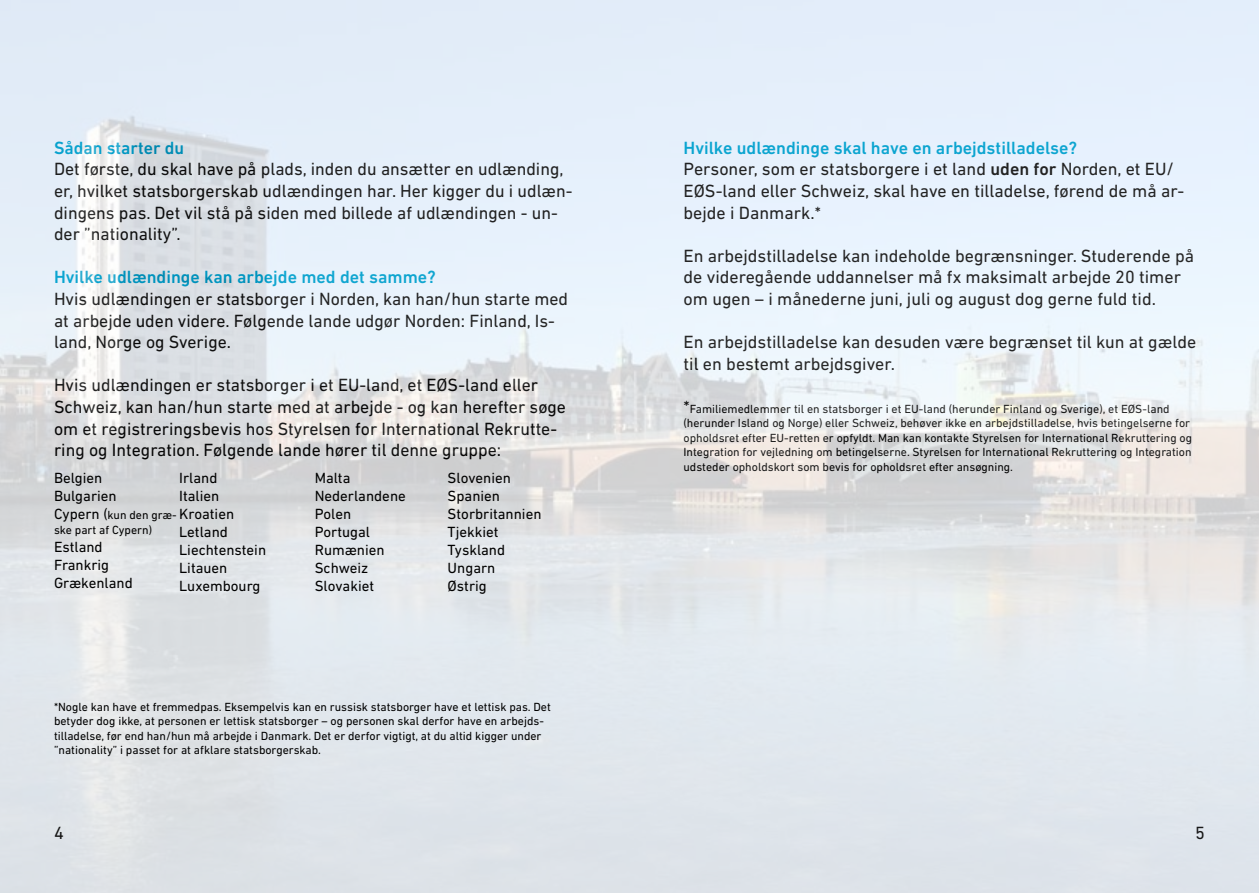
<style>
.page{position:relative;width:1259px;height:893px;background:#fff}
.page>*{position:absolute;margin:0;border:0;box-sizing:border-box;transform-origin:0 0}
.t1{font:18px/21.6px "DIN Next LT Pro";color:#000}
.t2{font:500 18px "DIN Next LT Pro";color:#009ac6}
.t3{font:15px/18px "DIN Next LT Pro";color:#000}
.t4{font:12px/14.4px "DIN Next LT Pro";color:#000}
.s1{font-size:15px}
.s2{font-weight:500;color:#009ac6}
.s3{font-weight:500}
.s4{font-size:18px}
</style>
<div class="page">
<p class="t2" style="left:54px;top:137px;width:132px">Sådan starter du</p>
<p class="t1" style="left:54px;top:158px;width:520px">Det første, du skal have på plads, inden du ansætter en udlænding, er, hvilket statsborgerskab udlændingen har. Her kigger du i udlæn&shy;dingens pas. Det vil stå på siden med billede af udlændingen - un&shy;der ”nationality”.</p>
<p class="t2" style="left:54px;top:267px;width:383px">Hvilke udlændinge kan arbejde med det samme?</p>
<p class="t1" style="left:54px;top:288px;width:516px">Hvis udlændingen er statsborger i Norden, kan han/hun starte med at arbejde uden videre. Følgende lande udgør Norden: Finland, Is&shy;land, Norge og Sverige.</p>
<p class="t1" style="left:54px;top:374px;width:513px">Hvis udlændingen er statsborger i et EU-land, et EØS-land eller Schweiz, kan han/hun starte med at arbejde - og kan herefter søge om et registreringsbevis hos Styrelsen for International Rekrutte&shy;ring og Integration. Følgende lande hører til denne gruppe:</p>
<p class="t3" style="left:54px;top:469px;width:64px">Belgien<br>Bulgarien</p>
<p class="t4" style="left:54px;top:508px;width:124px"><span class="s1">Cypern (</span>kun den græ&shy;ske part af Cypern)</p>
<p class="t3" style="left:54px;top:537px;width:80px">Estland<br>Frankrig<br>Grækenland</p>
<p class="t3" style="left:315px;top:469px;width:93px">Malta<br>Nederlandene<br>Polen<br>Portugal<br>Rumænien<br>Schweiz<br>Slovakiet</p>
<p class="t3" style="left:448px;top:469px;width:95px">Slovenien<br>Spanien<br>Storbritannien<br>Tjekkiet<br>Tyskland<br>Ungarn<br>Østrig</p>
<p class="t3" style="left:179px;top:469px;width:88px">Irland<br>Italien<br>Kroatien<br>Letland<br>Liechtenstein<br>Litauen<br>Luxembourg</p>
<p class="t4" style="left:54px;top:700px;width:498px">*Nogle kan have et fremmedpas. Eksempelvis kan en russisk statsborger have et lettisk pas. Det betyder dog ikke, at personen er lettisk statsborger – og personen skal derfor have en arbejds&shy;tilladelse, før end han/hun må arbejde i Danmark. Det er derfor vigtigt, at du altid kigger under ”nationality” i passet for at afklare statsborgerskab.</p>
<p class="t1" style="left:683px;top:137px;width:502px"><span class="s2">Hvilke udlændinge skal have en arbejdstilladelse?<br></span>Personer, som er statsborgere i et land <span class="s3">uden for</span> Norden, et EU/ EØS-land eller Schweiz, skal have en tilladelse, førend de må ar&shy;bejde i Danmark.*</p>
<p class="t1" style="left:683px;top:245px;width:512px">En arbejdstilladelse kan indeholde begrænsninger. Studerende på de videregående uddannelser må fx maksimalt arbejde 20 timer om ugen – i månederne juni, juli og august dog gerne fuld tid.</p>
<p class="t1" style="left:683px;top:331px;width:514px">En arbejdstilladelse kan desuden være begrænset til kun at gælde til en bestemt arbejdsgiver.</p>
<p class="t4" style="left:683px;top:402px;width:510px"><span class="s4">*</span>Familiemedlemmer til en statsborger i et EU-land (herunder Finland og Sverige), et EØS-land (herunder Island og Norge) eller Schweiz, behøver ikke en arbejdstilladelse, hvis betingelserne for opholdsret efter EU-retten er opfyldt. Man kan kontakte Styrelsen for International Rekruttering og Integration for vejledning om betingelserne. Styrelsen for International Rekruttering og Integration udsteder opholdskort som bevis for opholdsret efter ansøgning.</p>
<p class="t1" style="left:54px;top:822px;width:11px">4</p>
<p class="t1" style="left:1195px;top:822px;width:11px">5</p>
</div>
